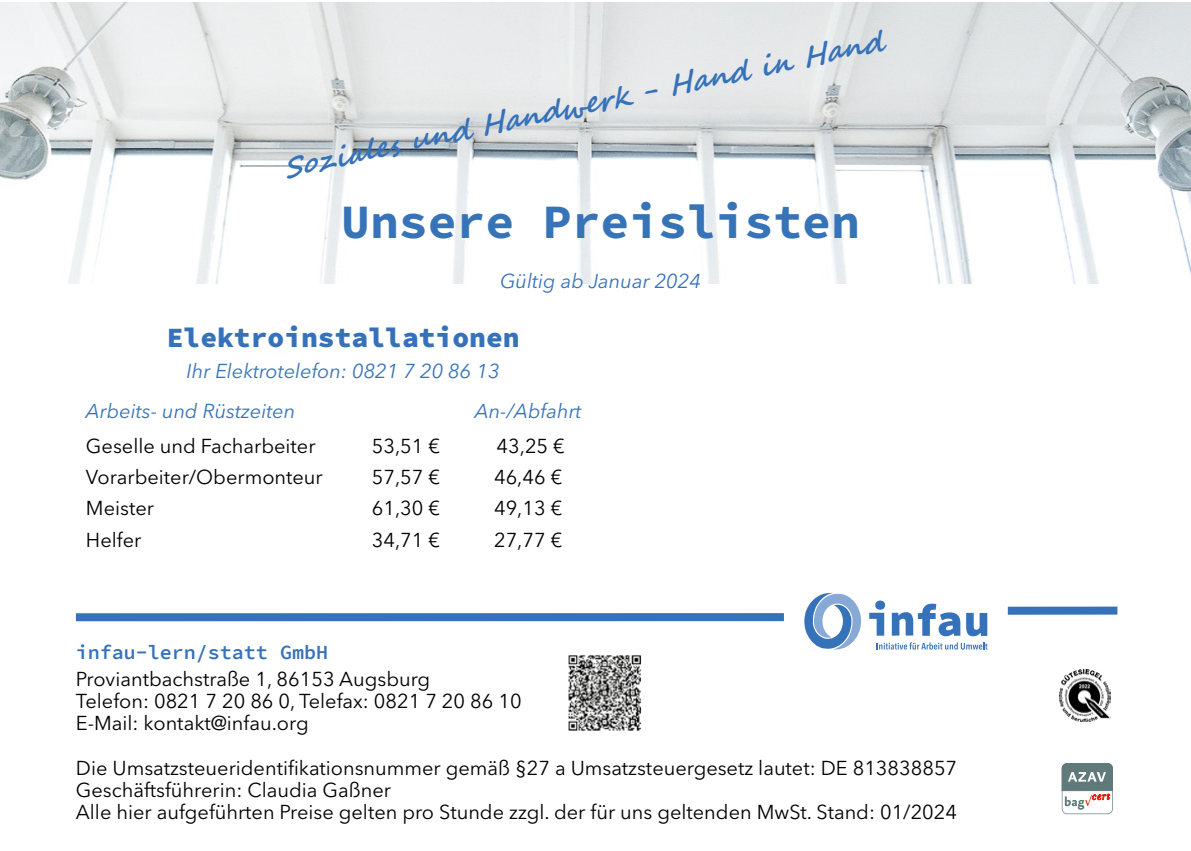
<style>
.page{position:relative;width:1191px;height:851px;background:#fff}
.page>*{position:absolute;margin:0;border:0;box-sizing:border-box;transform-origin:0 0}
.t1{font:700 48px "Source Code Pro";color:#3673b7}
.t2{font:italic 700 28px "Segoe Script";color:#3672b9}
.t3{font:900 28px "Source Code Pro";color:#3672b9}
.t4{font:20px/22px "Avenir Next LT Pro";color:#000}
.t5{font:italic 20px/39.6px "Avenir Next LT Pro";color:#3672b9}
.t6{font:600 20px "Source Code Pro";color:#3672b9}
</style>
<div class="page">
<img style="left:0;top:3px;width:1191px;height:280px">
<img style="left:568px;top:655px;width:74px;height:76px">
<img style="left:1059px;top:669px;width:51px;height:52px">
<svg style="left:1061px;top:763px;width:51px;height:51px"></svg>
<div style="left:1007px;top:606px;width:110px;height:8px;background:#3672b9"></div>
<div style="left:76px;top:613px;width:708px;height:8px;background:#3672b9"></div>
<svg style="left:876px;top:642px;width:111px;height:7px"></svg>
<svg style="left:804px;top:592px;width:57px;height:57px"></svg>
<svg style="left:869px;top:600px;width:16px;height:35px"></svg>
<svg style="left:891px;top:603px;width:69px;height:33px"></svg>
<svg style="left:966px;top:612px;width:21px;height:24px"></svg>
<h2 class="t2" style="left:280px;top:146px;width:612px;rotate:-12deg">Soziales und Handwerk - Hand in Hand</h2>
<h1 class="t1" style="left:341px;top:187px;width:520px">Unsere Preislisten</h1>
<p class="t5" style="left:500px;top:261px;width:202px">Gültig ab Januar 2024</p>
<h2 class="t3" style="left:167px;top:317px;width:354px">Elektroinstallationen</h2>
<p class="t5" style="left:86px;top:351px;width:415px;text-indent:101px">Ihr Elektrotelefon: 0821 7 20 86 13<br>Arbeits- und Rüstzeiten</p>
<p class="t5" style="left:475px;top:391px;width:108px">An-/Abfahrt</p>
<p class="t4" style="left:86px;top:435px;width:231px">Geselle und Facharbeiter</p>
<p class="t4" style="left:372px;top:435px;width:70px">53,51 €</p>
<p class="t4" style="left:496px;top:435px;width:70px">43,25 €</p>
<p class="t4" style="left:86px;top:466px;width:238px">Vorarbeiter/Obermonteur</p>
<p class="t4" style="left:372px;top:466px;width:70px">57,57 €</p>
<p class="t4" style="left:494px;top:466px;width:70px">46,46 €</p>
<p class="t4" style="left:86px;top:497px;width:70px">Meister</p>
<p class="t4" style="left:372px;top:497px;width:70px">61,30 €</p>
<p class="t4" style="left:494px;top:497px;width:70px">49,13 €</p>
<p class="t4" style="left:86px;top:529px;width:57px">Helfer</p>
<p class="t4" style="left:372px;top:529px;width:70px">34,71 €</p>
<p class="t4" style="left:494px;top:529px;width:70px">27,77 €</p>
<p class="t6" style="left:76px;top:637px;width:254px">infau-lern/statt GmbH</p>
<p class="t4" style="left:76px;top:668px;width:447px">Proviantbachstraße 1, 86153 Augsburg<br>Telefon: 0821 7 20 86 0, Telefax: 0821 7 20 86 10<br>E-Mail: kontakt@infau.org</p>
<p class="t4" style="left:76px;top:756px;width:882px">Die Umsatzsteueridentifikationsnummer gemäß §27 a Umsatzsteuergesetz lautet: DE 813838857<br>Geschäftsführerin: Claudia Gaßner<br>Alle hier aufgeführten Preise gelten pro Stunde zzgl. der für uns geltenden MwSt. Stand: 01/2024</p>
</div>
